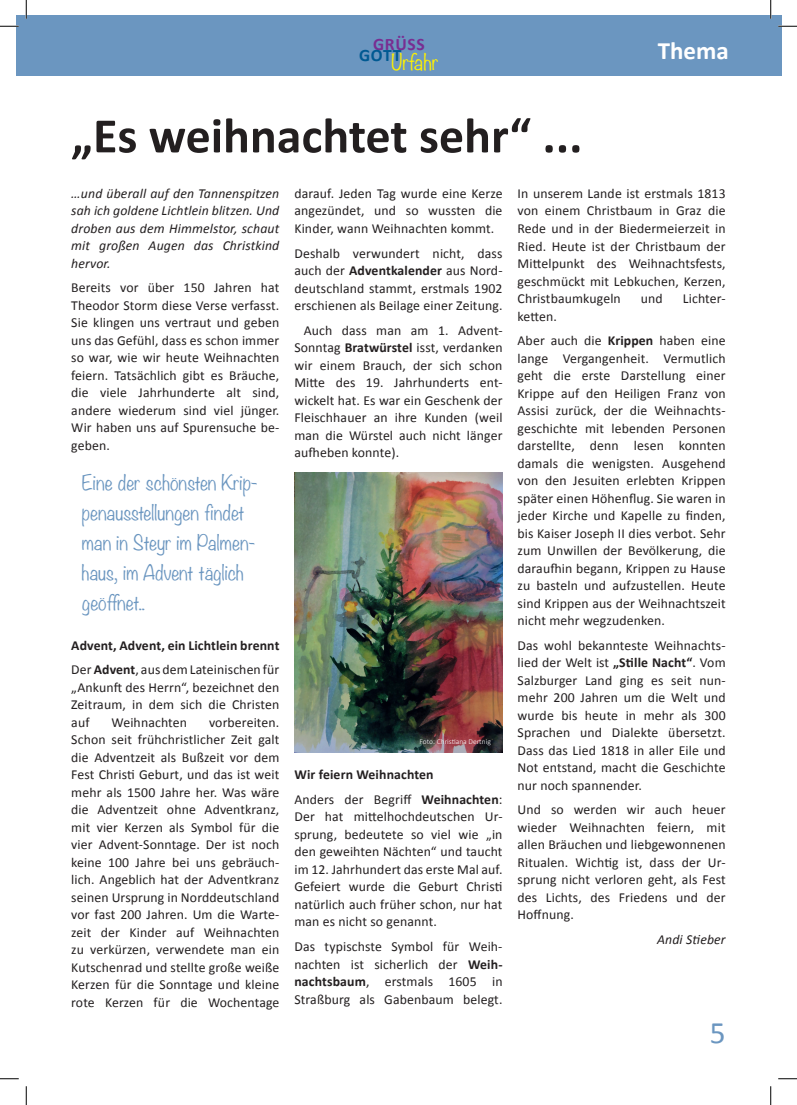
<style>
.page{position:relative;width:797px;height:1105px;background:#fff}
.page>*{position:absolute;margin:0;border:0;box-sizing:border-box;transform-origin:0 0}
.t1{font:700 50px "Calibri";color:#231f20}
.t2{font:31.25px "Calibri";color:#6b96c0}
.t3{font:700 25px "Calibri";color:#fff}
.t4{font:300 20px "Noteworthy";color:#fff101}
.t5{font:300 18.75px/30px "Noteworthy";color:#6b96c0}
.t6{font:700 17.5px "Calibri";letter-spacing:.04em;color:#792e92}
.t7{font:13.75px/17.5px "Calibri";letter-spacing:.01em;color:#231f20;text-align:justify}
.t8{font:italic 13.75px/17.5px "Calibri";letter-spacing:.01em;color:#231f20;text-align:justify}
.t9{font:700 13.75px/24.6px "Calibri";letter-spacing:.01em;color:#231f20}
.t10{font:300 7.5px "Calibri";color:#fff}
.s1{font-weight:400}
.s2{font-weight:700}
</style>
<div class="page">
<div style="left:16px;top:16px;width:765px;height:60px;background:#6b96c0"></div>
<img style="left:294px;top:473px;width:208px;height:280px">
<svg style="left:0;top:25px;width:19px;height:2px"></svg>
<svg style="left:778px;top:25px;width:19px;height:2px"></svg>
<svg style="left:0;top:1078px;width:19px;height:1px"></svg>
<svg style="left:778px;top:1078px;width:19px;height:1px"></svg>
<svg style="left:25px;top:0;width:2px;height:19px"></svg>
<svg style="left:25px;top:1086px;width:2px;height:19px"></svg>
<svg style="left:770px;top:0;width:1px;height:19px"></svg>
<svg style="left:770px;top:1086px;width:1px;height:19px"></svg>
<p class="t6" style="left:373px;top:33px;width:53px">GRÜSS</p>
<h3 class="t4" style="left:359px;top:44px;width:81px"><sup>GOTT</sup>Urfahr</h3>
<h1 class="t1" style="left:71px;top:104px;width:512px">„Es weihnachtet sehr“ ...</h1>
<h3 class="t3" style="left:657px;top:35px;width:73px">Thema</h3>
<p class="t8" style="left:71px;top:184px;width:210px">…und überall auf den Tannenspitzen sah ich goldene Lichtlein blitzen. Und droben aus dem Himmelstor, schaut mit großen Augen das Christkind hervor.</p>
<p class="t7" style="left:71px;top:279px;width:210px">Bereits vor über 150 Jahren hat Theodor Storm diese Verse verfasst.<br>Sie klingen uns vertraut und geben uns das Gefühl, dass es schon immer so war, wie wir heute Weihnachten feiern. Tatsächlich gibt es Bräuche, die viele Jahrhunderte alt sind, andere wiederum sind viel jünger.<br>Wir haben uns auf Spurensuche be&shy;geben.</p>
<h3 class="t5" style="left:82px;top:467px;width:177px">Eine der schönsten Krip&shy;penausstellungen findet man in Steyr im Palmen&shy;haus, im Advent täglich geöffnet..</h3>
<p class="t9" style="left:71px;top:633px;width:210px">Advent, Advent, ein Lichtlein brennt<br><span class="s1">Der</span> Advent<span class="s1">, aus dem Lateinischen für</span></p>
<p class="t7" style="left:71px;top:678px;width:210px">„Ankunft des Herrn“, bezeichnet den Zeitraum, in dem sich die Christen auf</p>
<p class="t7" style="left:71px;top:713px;width:210px;text-indent:138px">vorbereiten.<br>Schon seit frühchristlicher Zeit galt die Adventzeit als Bußzeit vor dem Fest Christi Geburt, und das ist weit mehr als 1500 Jahre her. Was wäre die Adventzeit ohne Adventkranz, mit vier Kerzen als Symbol für die vier Advent-Sonntage. Der ist noch keine 100 Jahre bei uns gebräuch&shy;lich. Angeblich hat der Adventkranz seinen Ursprung in Norddeutschland vor fast 200 Jahren. Um die Warte&shy;zeit der Kinder auf Weihnachten zu verkürzen, verwendete man ein Kutschenrad und stellte große weiße Kerzen für die Sonntage und kleine rote Kerzen für die Wochentage</p>
<p class="t7" style="left:111px;top:713px;width:77px">Weihnachten</p>
<p class="t7" style="left:294px;top:185px;width:210px">darauf. Jeden Tag wurde eine Kerze angezündet, und so wussten die Kinder, wann Weihnachten kommt.</p>
<p class="t7" style="left:294px;top:244px;width:210px">Deshalb verwundert nicht, dass auch der <span class="s2">Adventkalender</span> aus Nord&shy;deutschland stammt, erstmals 1902 erschienen als Beilage einer Zeitung.</p>
<p class="t7" style="left:294px;top:321px;width:210px;text-indent:9px">Auch dass man am 1. Advent-Sonntag <span class="s2">Bratwürstel</span> isst, verdanken wir einem Brauch, der sich schon Mitte des 19. Jahrhunderts ent&shy;wickelt hat. Es war ein Geschenk der Fleischhauer an ihre Kunden (weil man die Würstel auch nicht länger aufheben konnte).</p>
<p class="t10" style="left:419px;top:736px;width:73px">Foto: Christiana Dertnig</p>
<p class="t9" style="left:294px;top:762px;width:210px">Wir feiern Weihnachten<br><span class="s1">Anders der Begriff</span> Weihnachten<span class="s1">:</span></p>
<p class="t7" style="left:294px;top:808px;width:210px">Der hat mittelhochdeutschen Ur&shy;sprung, bedeutete so viel wie „in den geweihten Nächten“ und taucht im 12. Jahrhundert das erste Mal auf.<br>Gefeiert wurde die Geburt Christi natürlich auch früher schon, nur hat man es nicht so genannt.</p>
<p class="t7" style="left:294px;top:938px;width:210px">Das typischste Symbol für Weih&shy;nachten ist sicherlich der <span class="s2">Weih&shy;nachtsbaum</span>, erstmals 1605 in Straßburg als Gabenbaum belegt.</p>
<p class="t7" style="left:517px;top:185px;width:210px">In unserem Lande ist erstmals 1813 von einem Christbaum in Graz die Rede und in der Biedermeierzeit in Ried. Heute ist der Christbaum der Mittelpunkt des Weihnachtsfests, geschmückt mit Lebkuchen, Kerzen, Christbaumkugeln</p>
<p class="t7" style="left:641px;top:290px;width:23px">und</p>
<p class="t7" style="left:683px;top:290px;width:44px">Lichter-</p>
<p class="t7" style="left:517px;top:304px;width:210px;line-height:24.6px">ketten.<br>Aber auch die <span class="s2">Krippen</span> haben eine</p>
<p class="t7" style="left:517px;top:349px;width:210px">lange Vergangenheit. Vermutlich geht die erste Darstellung einer Krippe auf den Heiligen Franz von Assisi zurück, der die Weihnachts&shy;geschichte mit lebenden Personen darstellte, denn lesen konnten damals die wenigsten. Ausgehend von den Jesuiten erlebten Krippen später einen Höhenflug. Sie waren in jeder Kirche und Kapelle zu finden, bis Kaiser Joseph II dies verbot. Sehr zum Unwillen der Bevölkerung, die daraufhin begann, Krippen zu Hause zu basteln und aufzustellen. Heute sind Krippen aus der Weihnachtszeit nicht mehr wegzudenken.</p>
<p class="t7" style="left:517px;top:636px;width:210px">Das wohl bekannteste Weihnachts&shy;lied der Welt ist <span class="s2">„Stille Nacht“</span>. Vom Salzburger Land ging es seit nun&shy;mehr 200 Jahren um die Welt und wurde bis heute in mehr als 300<br>Sprachen und Dialekte übersetzt.<br>Dass das Lied 1818 in aller Eile und Not entstand, macht die Geschichte nur noch spannender.</p>
<p class="t7" style="left:517px;top:801px;width:210px">Und so werden wir auch heuer wieder Weihnachten feiern, mit allen Bräuchen und liebgewonnenen Ritualen. Wichtig ist, dass der Ur&shy;sprung nicht verloren geht, als Fest des Lichts, des Friedens und der Hoffnung.</p>
<p class="t8" style="left:657px;top:930px;width:70px">Andi Stieber</p>
<h2 class="t2" style="left:710px;top:1013px;width:17px">5</h2>
</div>
